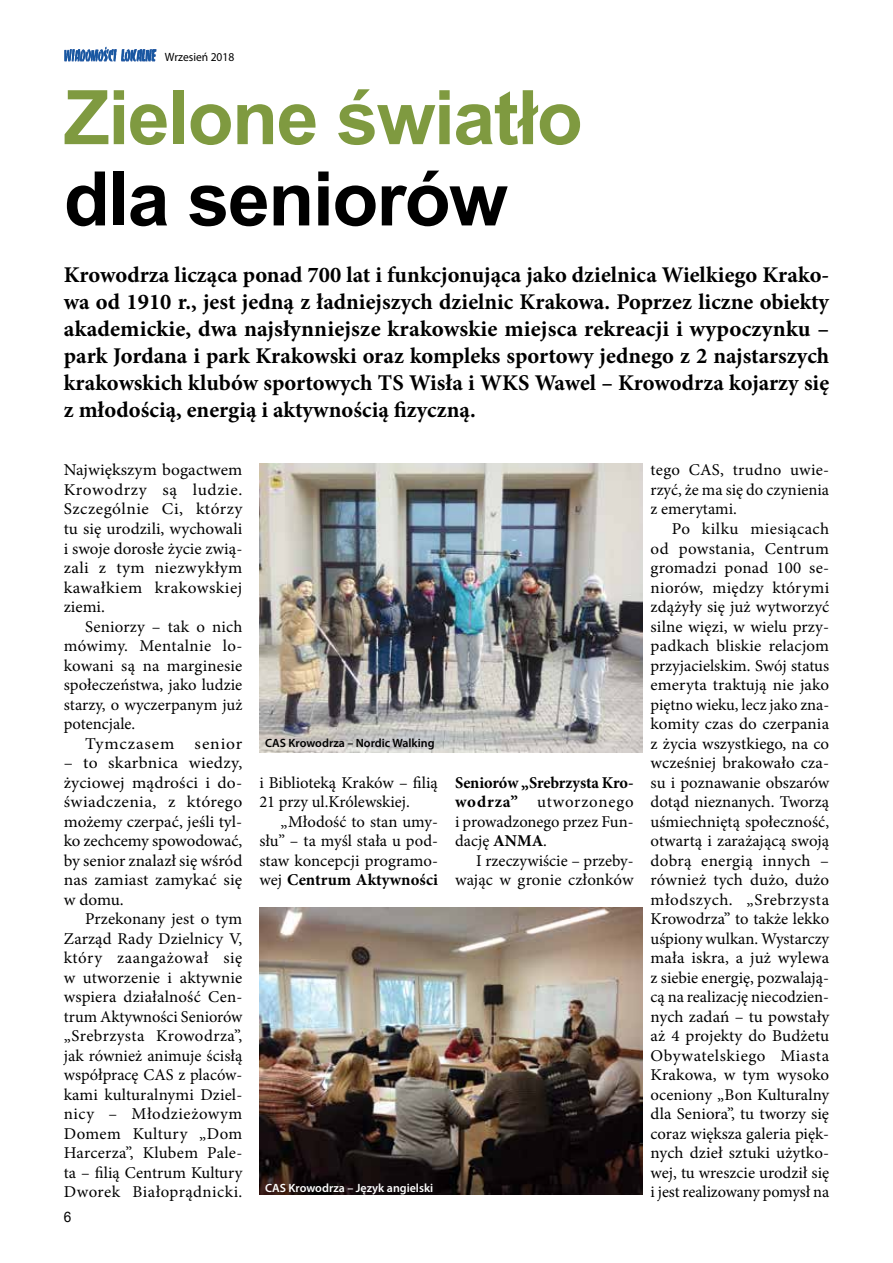
<style>
.page{position:relative;width:893px;height:1263px;background:#fff}
.page>*{position:absolute;margin:0;border:0;box-sizing:border-box;transform-origin:0 0}
.t1{font:700 75.3px "Arial";letter-spacing:-.02em;color:#7f9a40}
.t2{font:700 75.3px "Arial";letter-spacing:-.02em;color:#000}
.t3{font:700 22.5px/27px "Minion Pro";color:#000;text-align:justify}
.t4{font:16.5px/19.5px "Minion Pro";color:#000;text-align:justify}
.t5{font:16.5px/19.5px "Minion Pro";color:#000;text-align:justify;scale:1.06 1}
.t6{font:16.5px/19.5px "Minion Pro";color:#000;text-align:justify;scale:1.05 1}
.t7{font:16.5px "Minion Pro";letter-spacing:.05em;color:#000;scale:1.06 1}
.t8{font:14.4px "Arial";color:#000;scale:.95 1}
.t9{font:600 12px "Myriad Pro";color:#fff}
.t10{font:600 12px "Myriad Pro";color:#000}
.t11{font:12px "Myriad Pro";color:#000;scale:.96 1}
.s1{font-weight:700}
</style>
<div class="page">
<img style="left:64px;top:61px;width:91px;height:1px">
<svg style="left:64px;top:47px;width:92px;height:14px"></svg>
<img style="left:259px;top:463px;width:383px;height:290px">
<img style="left:259px;top:908px;width:383px;height:287px">
<p class="t11" style="left:165px;top:49px;width:74px">Wrzesień 2018</p>
<h1 class="t1" style="left:64px;top:65px;width:520px">Zielone światło</h1>
<h1 class="t2" style="left:64px;top:146px;width:445px">dla seniorów</h1>
<p class="t3" style="left:64px;top:261px;width:767px">Krowodrza licząca ponad 700 lat i funkcjonująca jako dzielnica Wielkiego Krako&shy;wa od 1910 r., jest jedną z ładniejszych dzielnic Krakowa. Poprzez liczne obiekty akademickie, dwa najsłynniejsze krakowskie miejsca rekreacji i wypoczynku – park Jordana i park Krakowski oraz kompleks sportowy jednego z 2 najstarszych krakowskich klubów sportowych TS Wisła i WKS Wawel – Krowodrza kojarzy się z młodością, energią i aktywnością fizyczną.</p>
<p class="t6" style="left:64px;top:460px;width:172px">Największym bogactwem Krowodrzy są ludzie.<br>Szczególnie Ci, którzy tu się urodzili, wychowali i swoje dorosłe życie zwią&shy;zali z tym niezwykłym kawałkiem krakowskiej ziemi.</p>
<p class="t4" style="left:64px;top:616px;width:180px;text-indent:21px">Seniorzy – tak o nich mówimy. Mentalnie lo&shy;kowani są na marginesie społeczeństwa, jako ludzie starzy, o wyczerpanym już potencjale.</p>
<p class="t7" style="left:85px;top:732px;width:150px">Tymczasem senior</p>
<p class="t5" style="left:64px;top:753px;width:170px">– to skarbnica wiedzy, życiowej mądrości i do&shy;świadczenia, z którego możemy czerpać, jeśli tyl&shy;ko zechcemy spowodować, by senior znalazł się wśród nas zamiast zamykać się w domu.</p>
<p class="t4" style="left:64px;top:909px;width:180px;text-indent:21px">Przekonany jest o tym Zarząd Rady Dzielnicy V, który zaangażował się w utworzenie i aktywnie wspiera działalność Cen&shy;trum Aktywności Seniorów „Srebrzysta Krowodrza”, jak również animuje ścisłą współpracę CAS z placów&shy;kami kulturalnymi Dziel&shy;nicy – Młodzieżowym Domem Kultury „Dom Harcerza”, Klubem Pale&shy;ta – filią Centrum Kultury Dworek Białoprądnicki.</p>
<p class="t8" style="left:64px;top:1207px;width:10px">6</p>
<p class="t10" style="left:265px;top:735px;width:171px">CAS Krowodrza – Nordic Walking</p>
<p class="t4" style="left:259px;top:772px;width:180px">i Biblioteką Kraków – filią<br>21 przy ul.Królewskiej.</p>
<p class="t4" style="left:259px;top:811px;width:180px;text-indent:21px">„Młodość to stan umy&shy;słu” – ta myśl stała u pod&shy;staw koncepcji programo&shy;wej <span class="s1">Centrum Aktywności</span></p>
<p class="t9" style="left:265px;top:1180px;width:170px">CAS Krowodrza – Język angielski</p>
<p class="t4" style="left:455px;top:772px;width:180px"><span class="s1">Seniorów „Srebrzysta Kro&shy;wodrza”</span> utworzonego i prowadzonego przez Fun&shy;dację <span class="s1">ANMA</span>.</p>
<p class="t4" style="left:455px;top:850px;width:180px;text-align:right">I rzeczywiście – przeby&shy;wając w gronie członków</p>
<p class="t4" style="left:651px;top:460px;width:180px">tego CAS, trudno uwie&shy;rzyć, że ma się do czynienia z emerytami.</p>
<p class="t4" style="left:651px;top:519px;width:180px;text-indent:21px">Po kilku miesiącach od powstania, Centrum gromadzi ponad 100 se&shy;niorów, między którymi zdążyły się już wytworzyć silne więzi, w wielu przy&shy;padkach bliskie relacjom przyjacielskim. Swój status emeryta traktują nie jako piętno wieku, lecz jako zna&shy;komity czas do czerpania z życia wszystkiego, na co wcześniej brakowało cza&shy;su i poznawanie obszarów dotąd nieznanych. Tworzą uśmiechniętą społeczność, otwartą i zarażającą swoją dobrą energią innych – również tych dużo, dużo młodszych. „Srebrzysta Krowodrza” to także lekko uśpiony wulkan. Wystarczy mała iskra, a już wylewa z siebie energię, pozwalają&shy;cą na realizację niecodzien&shy;nych zadań – tu powstały aż 4 projekty do Budżetu Obywatelskiego Miasta Krakowa, w tym wysoko oceniony „Bon Kulturalny dla Seniora”, tu tworzy się coraz większa galeria pięk&shy;nych dzieł sztuki użytko&shy;wej, tu wreszcie urodził się i jest realizowany pomysł na</p>
</div>
